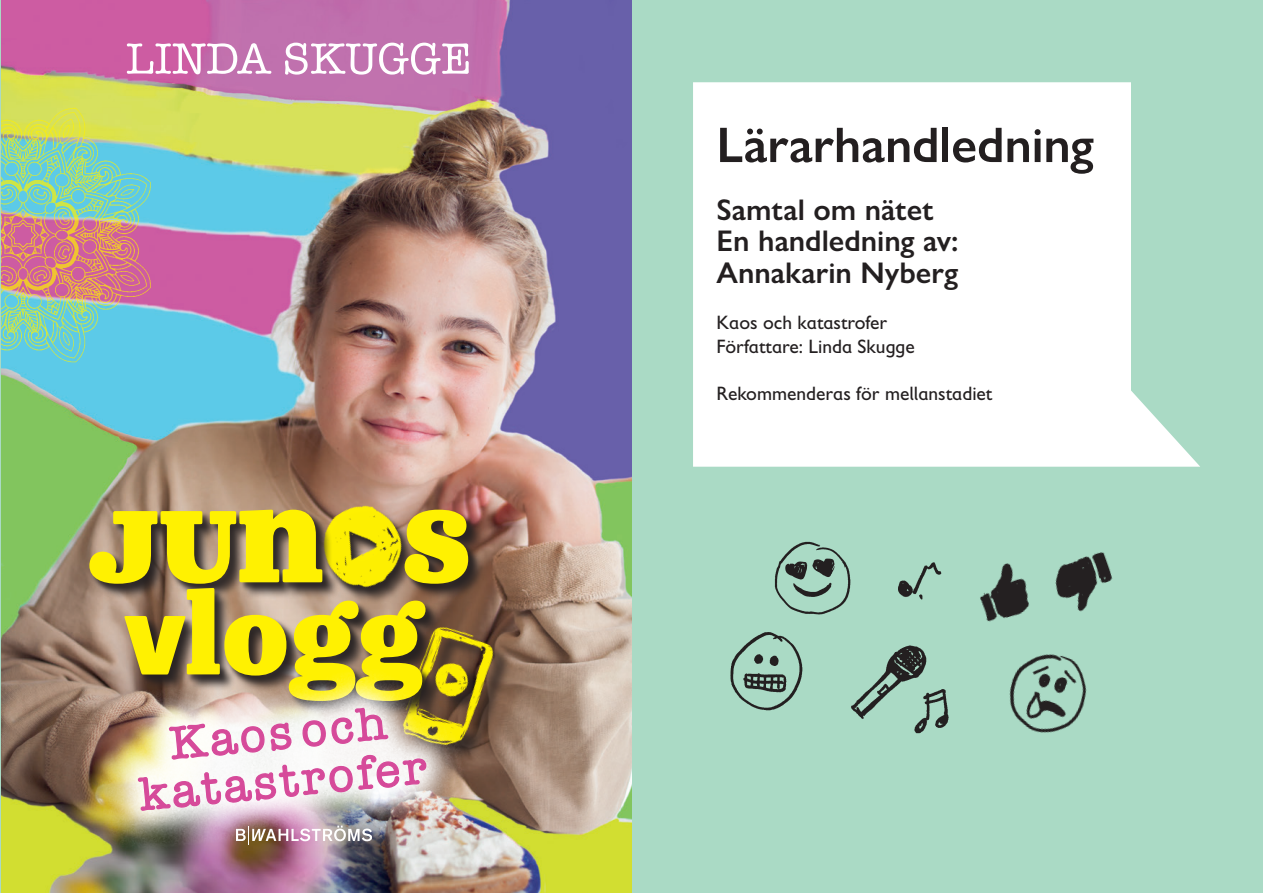
<style>
.page{position:relative;width:1263px;height:893px;background:#aadac5}
.page>*{position:absolute;margin:0;border:0;box-sizing:border-box;transform-origin:0 0}
.t1{font:129.45px "Pokerface";color:#fff101;scale:.96 1}
.t2{font:106.2px "Pokerface";color:#fff101;scale:.96 1}
.t3{font:600 50.25px "Gill Sans Nova";color:#231f20}
.t4{font:47.1px/48px "American Typewriter";color:#d64a9a;text-align:center}
.t5{font:600 30px/31.5px "Gill Sans Nova";color:#231f20}
.t6{font:19.5px "Gill Sans Infant Std";color:#231f20}
</style>
<div class="page">
<img style="left:730px;top:632px;width:73px;height:79px">
<img style="left:980px;top:552px;width:133px;height:67px">
<img style="left:851px;top:645px;width:98px;height:89px">
<img style="left:898px;top:562px;width:44px;height:38px">
<img style="left:986px;top:619px;width:101px;height:114px">
<img style="left:774px;top:541px;width:77px;height:74px">
<svg style="left:693px;top:82px;width:507px;height:385px;background:#f4faf7"></svg>
<img style="left:1px;top:0;width:630px;height:893px">
<img style="left:1px;top:83px;width:163px;height:304px">
<img style="left:472px;top:604px;width:39px;height:180px">
<svg style="left:127px;top:43px;width:342px;height:32px;background:#d69bc6"></svg>
<div style="left:89px;top:506px;width:388px;height:204px;background:#231f20;opacity:.75"></div>
<img style="left:285px;top:482px;width:148px;height:30px">
<div style="left:92px;top:512px;width:393px;height:206px;background:#231f20;opacity:.75"></div>
<img style="left:89px;top:658px;width:383px;height:198px">
<img style="left:137px;top:677px;width:290px;height:168px">
<p class="t1" style="left:87px;top:466px;width:403px">Jun s</p>
<p class="t2" style="left:124px;top:579px;width:313px">vlogg</p>
<p class="t4" style="left:132px;top:723px;width:289px;rotate:-6deg">Kaos och katastrofer</p>
<p class="t3" style="left:716px;top:114px;width:379px">Lärarhandledning</p>
<p class="t5" style="left:716px;top:193px;width:219px">Samtal om nätet</p>
<p class="t5" style="left:716px;top:225px;width:244px">En handledning av:<br>Annakarin Nyberg</p>
<p class="t6" style="left:716px;top:312px;width:172px">Kaos och katastrofer</p>
<p class="t6" style="left:716px;top:335px;width:200px">Författare: Linda Skugge</p>
<p class="t6" style="left:716px;top:382px;width:278px">Rekommenderas för mellanstadiet</p>
</div>
